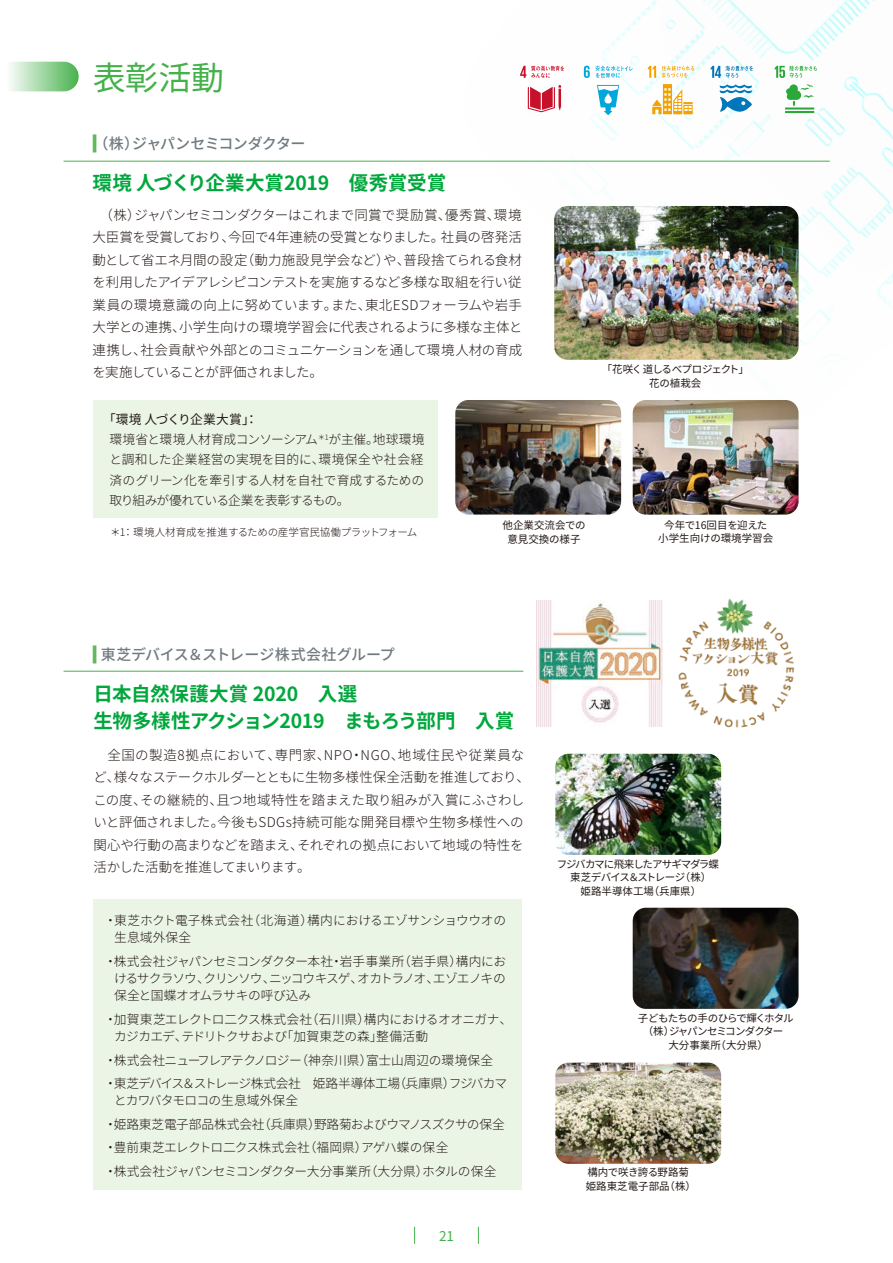
<style>
.page{position:relative;width:893px;height:1263px;background:#fff}
.page>*{position:absolute;margin:0;border:0;box-sizing:border-box;transform-origin:0 0}
.t1{font:33px "Toshiba Sans JP";color:#45b14a}
.t2{font:700 19.5px/27px "Toshiba Sans JP";letter-spacing:-.01em;color:#00a73c}
.t3{font:500 15px "Toshiba Sans JP";color:#707a80}
.t4{font:500 15px "Toshiba Sans JP";letter-spacing:-.035em;color:#707a80}
.t5{font:300 13.5px/22.5px "Toshiba Sans JP";letter-spacing:-.015em;color:#231916}
.t6{font:13.5px "Toshiba Sans JP";color:#45b14a}
.t7{font:300 12.75px/20.2px "Toshiba Sans JP";letter-spacing:-.03em;color:#231916}
.t8{font:300 12.75px/17.2px "Toshiba Sans JP";letter-spacing:-.005em;color:#231916}
.t9{font:10.5px/13.5px "Toshiba Sans JP";color:#231916;text-align:center}
.t10{font:10.5px/13.5px "Toshiba Sans JP";letter-spacing:-.075em;color:#231916;text-align:center}
.t11{font:10.5px/13.5px "Toshiba Sans JP";letter-spacing:-.065em;color:#231916;text-align:center}
.t12{font:300 10.5px "Toshiba Sans JP";letter-spacing:-.02em;color:#231916}
.t13{font:10.5px/13.5px "Toshiba Sans JP";letter-spacing:-.035em;color:#231916;text-align:center}
.s1{font-size:22.5px;color:#61b85d}
.s2{font-weight:400}
</style>
<div class="page">
<img style="left:446px;top:0;width:447px;height:459px">
<div style="left:93px;top:899px;width:429px;height:291px;background:#ebf5e6"></div>
<div style="left:93px;top:400px;width:345px;height:118px;background:#ebf5e6"></div>
<hr style="left:64px;top:161px;width:766px;height:1px;background:#45b14a">
<hr style="left:64px;top:671px;width:459px;height:1px;background:#45b14a">
<img style="left:633px;top:400px;width:165px;height:115px">
<img style="left:554px;top:206px;width:244px;height:154px">
<svg style="left:10px;top:62px;width:69px;height:29px;background:#a6d9a8"></svg>
<svg style="left:414px;top:1227px;width:1px;height:17px"></svg>
<svg style="left:478px;top:1227px;width:1px;height:17px"></svg>
<img style="left:536px;top:600px;width:127px;height:127px">
<img style="left:678px;top:598px;width:117px;height:130px">
<img style="left:455px;top:400px;width:166px;height:115px">
<img style="left:555px;top:1062px;width:166px;height:102px">
<img style="left:555px;top:754px;width:166px;height:101px">
<img style="left:633px;top:908px;width:165px;height:101px">
<svg style="left:652px;top:84px;width:41px;height:30px"></svg>
<svg style="left:648px;top:66px;width:8px;height:12px"></svg>
<svg style="left:662px;top:66px;width:32px;height:12px"></svg>
<svg style="left:528px;top:85px;width:33px;height:27px"></svg>
<svg style="left:520px;top:66px;width:44px;height:12px"></svg>
<svg style="left:720px;top:84px;width:32px;height:28px"></svg>
<svg style="left:711px;top:66px;width:42px;height:12px"></svg>
<svg style="left:597px;top:85px;width:22px;height:30px"></svg>
<svg style="left:584px;top:66px;width:49px;height:12px"></svg>
<hr style="left:785px;top:107px;width:29px;height:3px;background:#2aa839">
<hr style="left:785px;top:111px;width:29px;height:2px;background:#2aa839">
<svg style="left:786px;top:84px;width:27px;height:22px"></svg>
<svg style="left:775px;top:66px;width:42px;height:12px"></svg>
<h1 class="t1" style="left:93px;top:59px;width:133px">表彰活動</h1>
<p class="t4" style="left:93px;top:136px;width:214px"><span class="s1">■</span>（株）ジャパンセミコンダクター</p>
<h2 class="t2" style="left:93px;top:170px;width:375px">環境 人づくり企業大賞2019　優秀賞受賞　</h2>
<p class="t5" style="left:93px;top:204px;width:432px;text-align:justify">　（株）ジャパンセミコンダクターはこれまで同賞で奨励賞、優秀賞、環境大臣賞を受賞しており、今回で4年連続の受賞となりました。社員の啓発活動として省エネ月間の設定（動力施設見学会など）や、普段捨てられる食材を利用したアイデアレシピコンテストを実施するなど多様な取組を行い従業員の環境意識の向上に努めています。また、東北ESDフォーラムや岩手大学との連携、小学生向けの環境学習会に代表されるように多様な主体と連携し、社会貢献や外部とのコミュニケーションを通して環境人材の育成を実施していることが評価されました。</p>
<p class="t7" style="left:109px;top:409px;width:317px;text-indent:-6px"><span class="s2">「環境 人づくり企業大賞」：<br></span>環境省と環境人材育成コンソーシアム<sup>＊1</sup>が主催。地球環境と調和した企業経営の実現を目的に、環境保全や社会経済のグリーン化を牽引する人材を自社で育成するための取り組みが優れている企業を表彰するもの。</p>
<p class="t12" style="left:110px;top:527px;width:309px">＊1： 環境人材育成を推進するための産学官民協働プラットフォーム</p>
<p class="t9" style="left:502px;top:519px;width:85px">他企業交流会での意見交換の様子</p>
<p class="t13" style="left:602px;top:363px;width:149px">「花咲く 道しるべプロジェクト」花の植栽会</p>
<p class="t9" style="left:658px;top:518px;width:116px">今年で16回目を迎えた小学生向けの環境学習会</p>
<p class="t3" style="left:93px;top:646px;width:304px"><span class="s1">■</span> 東芝デバイス＆ストレージ株式会社グループ</p>
<h2 class="t2" style="left:93px;top:680px;width:422px">日本自然保護大賞 2020　入選<br>生物多様性アクション2019　まもろう部門　入賞</h2>
<p class="t5" style="left:93px;top:744px;width:438px">　全国の製造8拠点において、専門家、NPO・NGO、地域住民や従業員など、様々なステークホルダーとともに生物多様性保全活動を推進しており、この度、その継続的、且つ地域特性を踏まえた取り組みが入賞にふさわしいと評価されました。今後もSDGs持続可能な開発目標や生物多様性への関心や行動の高まりなどを踏まえ、それぞれの拠点において地域の特性を活かした活動を推進してまいります。</p>
<p class="t8" style="left:114px;top:912px;width:394px;text-indent:-10px">・東芝ホクト電子株式会社（北海道）構内におけるエゾサンショウウオの生息域外保全</p>
<p class="t7" style="left:114px;top:953px;width:394px;line-height:17.2px;text-align:justify;text-indent:-10px">・株式会社ジャパンセミコンダクター本社・岩手事業所（岩手県）構内におけるサクラソウ、クリンソウ、ニッコウキスゲ、オカトラノオ、エゾエノキの保全と国蝶オオムラサキの呼び込み</p>
<p class="t7" style="left:114px;top:1011px;width:400px;line-height:17.2px;text-indent:-10px">・加賀東芝エレクトロ二クス株式会社（石川県）構内におけるオオニガナ、カジカエデ、テドリトクサおよび「加賀東芝の森」整備活動</p>
<p class="t7" style="left:104px;top:1048px;width:404px;line-height:23.5px">・株式会社ニューフレアテクノロジー（神奈川県）富士山周辺の環境保全・東芝デバイス＆ストレージ株式会社　姫路半導体工場（兵庫県）フジバカマ</p>
<p class="t7" style="left:104px;top:1089px;width:402px;line-height:23.5px;text-indent:10px">とカワバタモロコの生息域外保全<br>・姫路東芝電子部品株式会社（兵庫県）野路菊およびウマノスズクサの保全・豊前東芝エレクトロ二クス株式会社（福岡県）アゲハ蝶の保全<br>・株式会社ジャパンセミコンダクター大分事業所（大分県）ホタルの保全</p>
<p class="t6" style="left:439px;top:1228px;width:16px">21</p>
<p class="t10" style="left:557px;top:857px;width:164px">フジバカマに飛来したアサギマダラ蝶東芝デバイス＆ストレージ（株）<br>姫路半導体工場（兵庫県）</p>
<p class="t11" style="left:638px;top:1011px;width:157px">子どもたちの手のひらで輝くホタル（株）ジャパンセミコンダクター<br>大分事業所（大分県）</p>
<p class="t9" style="left:586px;top:1166px;width:112px;text-align:left">構内で咲き誇る野路菊姫路東芝電子部品（株）</p>
</div>
